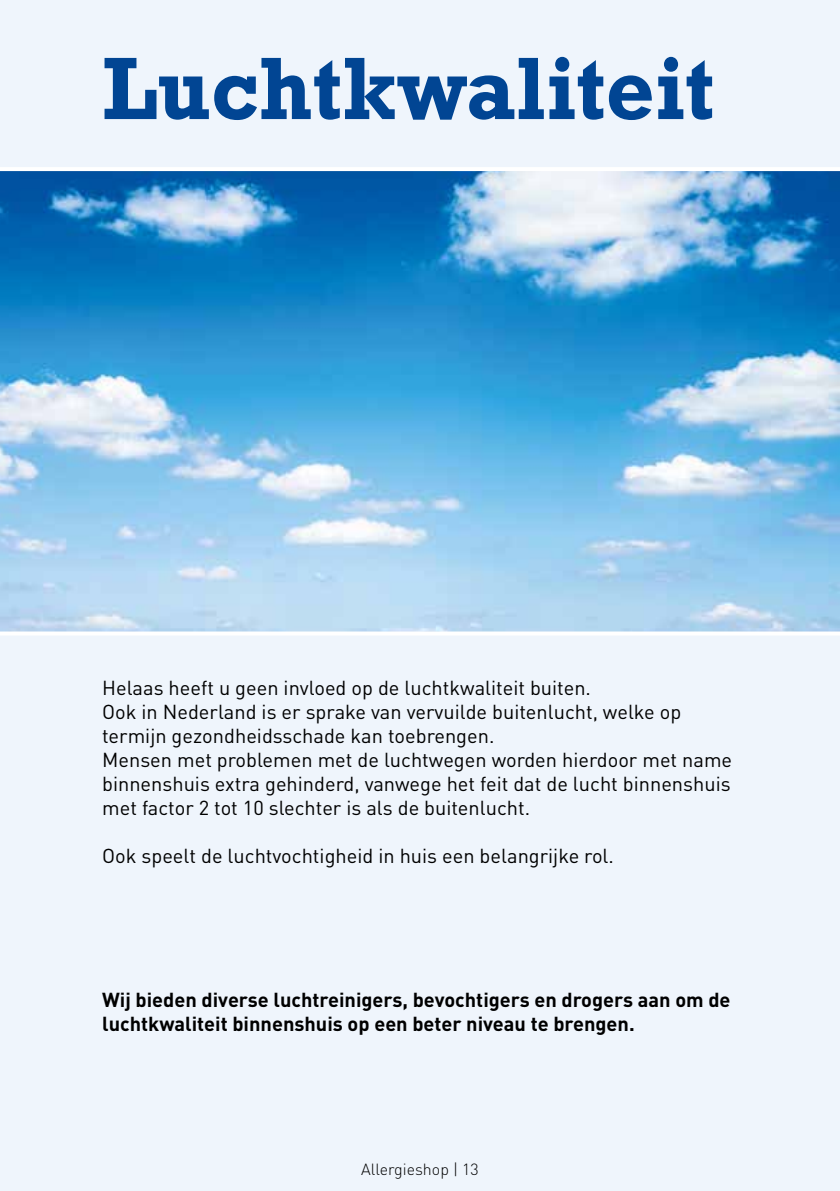
<style>
.page{position:relative;width:840px;height:1191px;background:#fff}
.page>*{position:absolute;margin:0;border:0;box-sizing:border-box;transform-origin:0 0}
.t1{font:700 90px "Rockwell";color:#014593;scale:.95 1}
.t2{font:20px/24px "DIN";color:#000}
.t3{font:700 20px/24px "DIN";color:#000}
.t4{font:300 16px "DIN";color:#000}
</style>
<div class="page">
<div style="left:0;top:0;width:839px;height:1191px;background:#eff5fc"></div>
<img style="left:0;top:171px;width:839px;height:460px">
<hr style="left:0;top:167px;width:839px;height:4px;background:#fff">
<svg style="left:0;top:631px;width:839px;height:4px;fill:#fff"></svg>
<h1 class="t1" style="left:102px;top:34px;width:645px">Luchtkwaliteit</h1>
<p class="t2" style="left:102px;top:675px;width:631px">Helaas heeft u geen invloed op de luchtkwaliteit buiten.<br>Ook in Nederland is er sprake van vervuilde buitenlucht, welke op termijn gezondheidsschade kan toebrengen.<br>Mensen met problemen met de luchtwegen worden hierdoor met name binnenshuis extra gehinderd, vanwege het feit dat de lucht binnenshuis met factor 2 tot 10 slechter is als de buitenlucht.</p>
<p class="t2" style="left:102px;top:843px;width:513px">Ook speelt de luchtvochtigheid in huis een belangrijke rol.</p>
<p class="t3" style="left:102px;top:987px;width:629px">Wij bieden diverse luchtreinigers, bevochtigers en drogers aan om de luchtkwaliteit binnenshuis op een beter niveau te brengen.</p>
<p class="t4" style="left:361px;top:1159px;width:119px">Allergieshop | 13</p>
</div>
